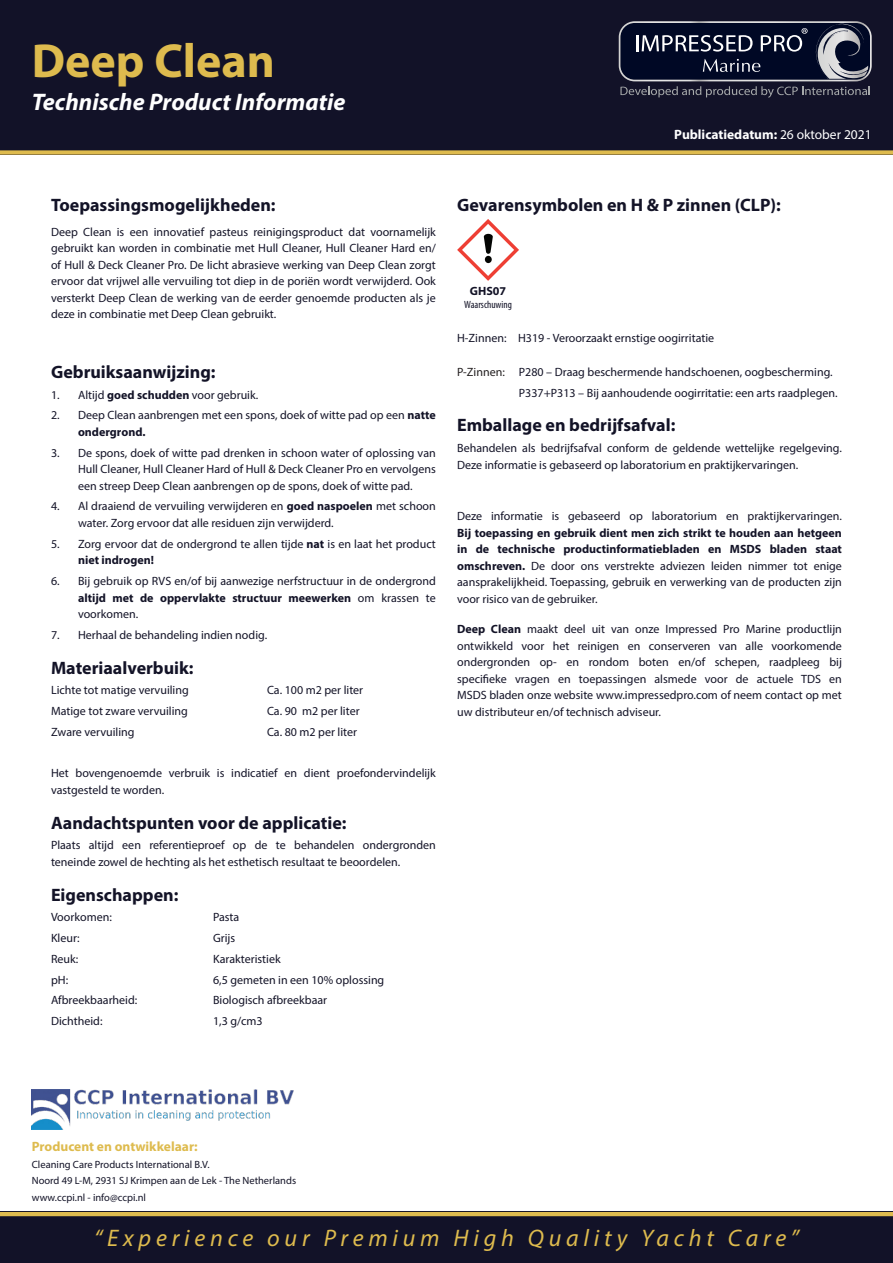
<style>
.page{position:relative;width:893px;height:1263px;background:#fff}
.page>*{position:absolute;margin:0;border:0;box-sizing:border-box;transform-origin:0 0}
.t1{font:700 48px "Myriad Pro";color:#debb4e}
.t2{font:italic 24px "Myriad Pro";letter-spacing:.2em;color:#debb4e}
.t3{font:italic 700 24px "Myriad Pro";color:#fff}
.t4{font:700 18px "Myriad Pro";color:#131327}
.t5{font:700 13.5px "Myriad Pro";color:#fff}
.t6{font:700 13.5px "Myriad Pro";color:#debb4e}
.t7{font:12px/16.5px "Myriad Pro";color:#131327}
.t8{font:12px "Myriad Pro";color:#231f20}
.t9{font:700 12px "Myriad Pro";color:#131327}
.t10{font:10.5px "Myriad Pro";color:#131327}
.t11{font:condensed 10.5px "Myriad Pro";color:#131327}
.s1{font-weight:400}
.s2{font-weight:700}
</style>
<div class="page">
<div style="left:0;top:1212px;width:893px;height:51px;background:#121228"></div>
<hr style="left:0;top:1212px;width:893px;height:4px;background:#debb4e">
<div style="left:0;top:0;width:893px;height:155px;background:#121228"></div>
<img style="left:32px;top:1089px;width:262px;height:41px">
<svg style="left:619px;top:21px;width:253px;height:77px"></svg>
<div style="left:0;top:150px;width:893px;height:5px;background:#debb4e"></div>
<svg style="left:457px;top:219px;width:62px;height:62px"></svg>
<p class="t1" style="left:32px;top:29px;width:244px">Deep Clean</p>
<p class="t3" style="left:32px;top:86px;width:315px">Technische Product Informatie</p>
<p class="t5" style="left:674px;top:126px;width:199px">Publicatiedatum: <span class="s1">26 oktober 2021</span></p>
<p class="t4" style="left:51px;top:193px;width:226px">Toepassingsmogelijkheden:</p>
<p class="t7" style="left:51px;top:223px;width:386px;text-align:justify">Deep Clean is een innovatief pasteus reinigingsproduct dat voornamelijk gebruikt kan worden in combinatie met Hull Cleaner, Hull Cleaner Hard en/ of Hull &amp; Deck Cleaner Pro. De licht abrasieve werking van Deep Clean zorgt ervoor dat vrijwel alle vervuiling tot diep in de poriën wordt verwijderd. Ook versterkt Deep Clean de werking van de eerder genoemde producten als je deze in combinatie met Deep Clean gebruikt.</p>
<p class="t4" style="left:51px;top:360px;width:166px">Gebruiksaanwijzing:</p>
<p class="t7" style="left:51px;top:386px;width:209px">1. Altijd <span class="s2">goed schudden</span> voor gebruik.</p>
<p class="t7" style="left:78px;top:407px;width:359px;text-indent:-27px">2. Deep Clean aanbrengen met een spons, doek of witte pad op een <span class="s2">natte ondergrond.</span></p>
<p class="t7" style="left:78px;top:444px;width:359px;text-align:justify;text-indent:-27px">3. De spons, doek of witte pad drenken in schoon water of oplossing van Hull Cleaner, Hull Cleaner Hard of Hull &amp; Deck Cleaner Pro en vervolgens een streep Deep Clean aanbrengen op de spons, doek of witte pad.</p>
<p class="t7" style="left:78px;top:498px;width:359px;text-indent:-27px">4. Al draaiend de vervuiling verwijderen en <span class="s2">goed naspoelen</span> met schoon water. Zorg ervoor dat alle residuen zijn verwijderd.</p>
<p class="t7" style="left:78px;top:535px;width:359px;text-indent:-27px">5. Zorg ervoor dat de ondergrond te allen tijde <span class="s2">nat</span> is en laat het product <span class="s2">niet indrogen!</span></p>
<p class="t7" style="left:78px;top:572px;width:359px;text-align:justify;text-indent:-27px">6. Bij gebruik op RVS en/of bij aanwezige nerfstructuur in de ondergrond <span class="s2">altijd met de oppervlakte structuur meewerken</span> om krassen te voorkomen.</p>
<p class="t7" style="left:51px;top:626px;width:218px">7. Herhaal de behandeling indien nodig.</p>
<p class="t4" style="left:51px;top:656px;width:144px">Materiaalverbuik:</p>
<p class="t7" style="left:51px;top:682px;width:139px">Lichte tot matige vervuiling</p>
<p class="t7" style="left:267px;top:682px;width:98px">Ca. 100 m2 per liter</p>
<p class="t7" style="left:51px;top:702px;width:138px">Matige tot zware vervuiling</p>
<p class="t7" style="left:267px;top:702px;width:94px">Ca. 90 m2 per liter</p>
<p class="t7" style="left:51px;top:723px;width:85px">Zware vervuiling</p>
<p class="t7" style="left:267px;top:723px;width:92px">Ca. 80 m2 per liter</p>
<p class="t7" style="left:51px;top:765px;width:386px">Het bovengenoemde verbruik is indicatief en dient proefondervindelijk vastgesteld te worden.</p>
<p class="t4" style="left:51px;top:811px;width:297px">Aandachtspunten voor de applicatie:</p>
<p class="t7" style="left:51px;top:837px;width:386px">Plaats altijd een referentieproef op de te behandelen ondergronden teneinde zowel de hechting als het esthetisch resultaat te beoordelen.</p>
<p class="t4" style="left:51px;top:883px;width:129px">Eigenschappen:</p>
<p class="t7" style="left:51px;top:909px;width:62px">Voorkomen:</p>
<p class="t7" style="left:213px;top:909px;width:28px">Pasta</p>
<p class="t7" style="left:51px;top:930px;width:30px">Kleur:</p>
<p class="t7" style="left:213px;top:930px;width:24px">Grijs</p>
<p class="t7" style="left:51px;top:950px;width:29px">Reuk:</p>
<p class="t7" style="left:213px;top:950px;width:69px">Karakteristiek</p>
<p class="t7" style="left:51px;top:971px;width:19px">pH:</p>
<p class="t7" style="left:213px;top:971px;width:173px">6,5 gemeten in een 10% oplossing</p>
<p class="t7" style="left:51px;top:992px;width:88px">Afbreekbaarheid:</p>
<p class="t7" style="left:213px;top:992px;width:116px">Biologisch afbreekbaar</p>
<p class="t7" style="left:51px;top:1013px;width:53px">Dichtheid:</p>
<p class="t7" style="left:213px;top:1013px;width:51px">1,3 g/cm3</p>
<p class="t4" style="left:457px;top:193px;width:325px">Gevarensymbolen en H &amp; P zinnen (CLP):</p>
<p class="t9" style="left:470px;top:283px;width:38px">GHS07</p>
<p class="t11" style="left:464px;top:298px;width:49px">Waarschuwing</p>
<p class="t7" style="left:457px;top:329px;width:51px">H-Zinnen:</p>
<p class="t8" style="left:457px;top:364px;width:49px">P-Zinnen:</p>
<p class="t7" style="left:518px;top:329px;width:198px">H319 - Veroorzaakt ernstige oogirritatie</p>
<p class="t7" style="left:519px;top:363px;width:315px">P280 – Draag beschermende handschoenen, oogbescherming.</p>
<p class="t7" style="left:519px;top:384px;width:320px">P337+P313 – Bij aanhoudende oogirritatie: een arts raadplegen.</p>
<p class="t4" style="left:457px;top:414px;width:220px">Emballage en bedrijfsafval:</p>
<p class="t7" style="left:457px;top:440px;width:386px">Behandelen als bedrijfsafval conform de geldende wettelijke regelgeving.<br>Deze informatie is gebaseerd op laboratorium en praktijkervaringen.</p>
<p class="t7" style="left:457px;top:508px;width:386px;text-align:justify">Deze informatie is gebaseerd op laboratorium en praktijkervaringen.<br><span class="s2">Bij toepassing en gebruik dient men zich strikt te houden aan hetgeen in de technische productinformatiebladen en MSDS bladen staat omschreven.</span> De door ons verstrekte adviezen leiden nimmer tot enige aansprakelijkheid. Toepassing, gebruik en verwerking van de producten zijn voor risico van de gebruiker.</p>
<p class="t7" style="left:457px;top:620px;width:386px;text-align:justify"><span class="s2">Deep Clean</span> maakt deel uit van onze Impressed Pro Marine productlijn ontwikkeld voor het reinigen en conserveren van alle voorkomende ondergronden op- en rondom boten en/of schepen, raadpleeg bij specifieke vragen en toepassingen alsmede voor de actuele TDS en MSDS bladen onze website www.impressedpro.com of neem contact op met uw distributeur en/of technisch adviseur.</p>
<p class="t6" style="left:32px;top:1137px;width:167px">Producent en ontwikkelaar:</p>
<p class="t10" style="left:32px;top:1157px;width:179px">Cleaning Care Products International B.V.</p>
<p class="t10" style="left:32px;top:1174px;width:266px">Noord 49 L-M, 2931 SJ Krimpen aan de Lek - The Netherlands</p>
<p class="t10" style="left:32px;top:1191px;width:116px">www.ccpi.nl - info@ccpi.nl</p>
<p class="t2" style="left:94px;top:1223px;width:706px">“Experience our Premium High Quality Yacht Care”</p>
</div>
